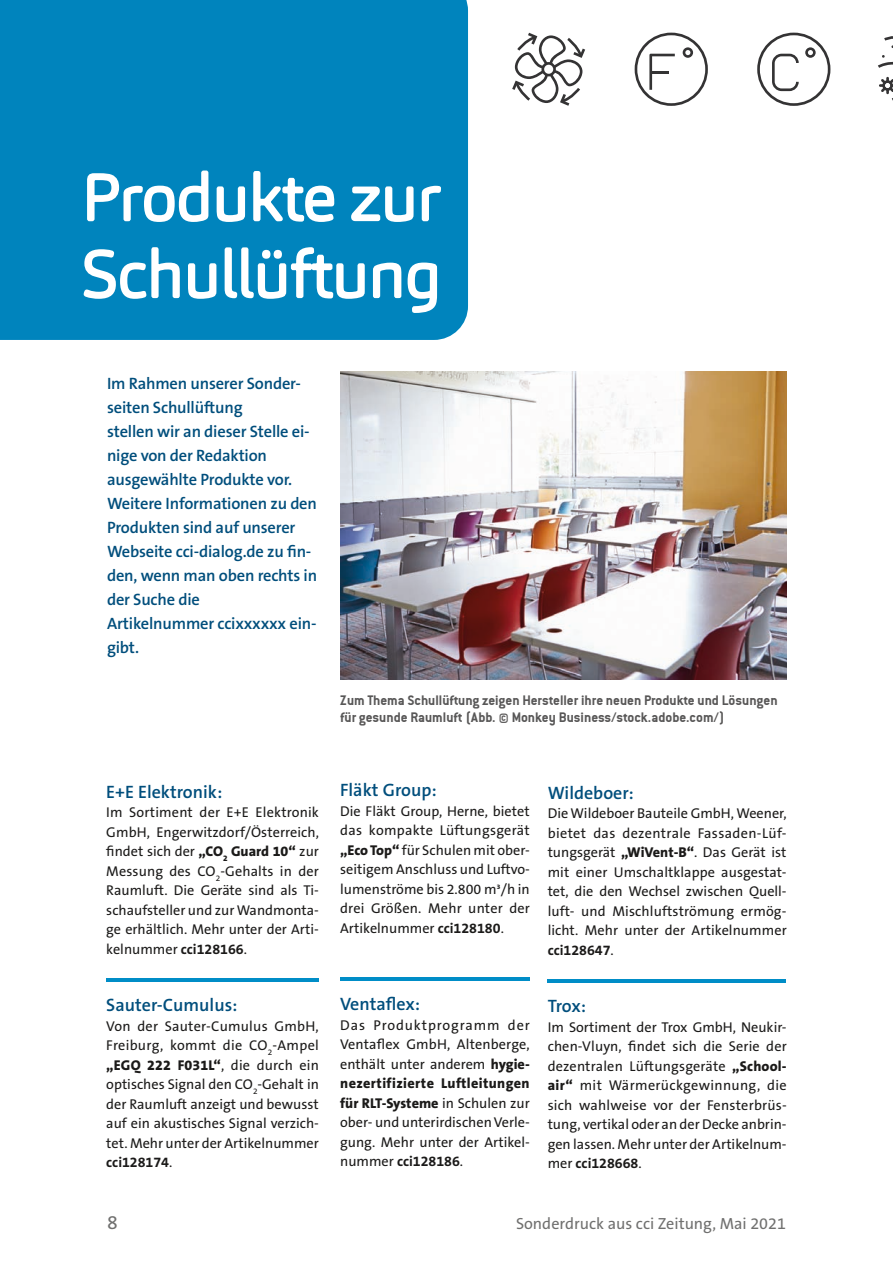
<style>
.page{position:relative;width:893px;height:1263px;background:#fff}
.page>*{position:absolute;margin:0;border:0;box-sizing:border-box;transform-origin:0 0}
.t1{font:19.5px "The Sans B5 Plain";color:#70706f}
.t2{font:600 18px "The Sans B6";color:#004e7c}
.t3{font:600 16.5px/24px "The Sans B6";letter-spacing:-.01em;color:#004e7c}
.t4{font:16.2px "The Sans B5 Plain";color:#70706f}
.t5{font:15px/16.5px "Conduit ITCTT Bold";color:#585757}
.t6{font:14.25px/19.5px "The Sans B5 Plain";color:#1b1a19;text-align:justify}
.t7{font:800 14.25px/19.5px "The Sans B8";letter-spacing:.025em;color:#1b1a19}
.t8{font:700 14.25px "The Sans B7";color:#1b1a19}
.s1{font-family:"The Sans B8";font-weight:800}
.s2{font-family:"The Sans B7";font-weight:700}
.s3{font-family:"The Sans B5 Plain";font-weight:400}
</style>
<div class="page">
<div style="left:0;top:0;width:468px;height:340px;background:#0084bd"></div>
<svg style="left:82px;top:108px;width:356px;height:206px"></svg>
<svg style="left:86px;top:30px;width:356px;height:193px;background:#168ec2"></svg>
<img style="left:340px;top:371px;width:447px;height:308px">
<hr style="left:106px;top:978px;width:213px;height:4px;background:#008dc7">
<hr style="left:340px;top:977px;width:190px;height:3px;background:#008dc7">
<hr style="left:548px;top:979px;width:238px;height:4px;background:#008dc7">
<svg style="left:884px;top:36px;width:9px;height:12px"></svg>
<svg style="left:878px;top:55px;width:15px;height:13px"></svg>
<svg style="left:879px;top:77px;width:14px;height:24px"></svg>
<svg style="left:512px;top:33px;width:73px;height:73px"></svg>
<svg style="left:635px;top:33px;width:73px;height:73px"></svg>
<svg style="left:757px;top:33px;width:73px;height:73px"></svg>
<p class="t3" style="left:107px;top:372px;width:212px">Im Rahmen unserer Sonder&shy;seiten Schullüftung<br>stellen wir an dieser Stelle ei&shy;nige von der Redaktion ausgewählte Produkte vor.<br>Weitere Informationen zu den<br>Produkten sind auf unserer<br>Webseite cci-dialog.de zu fin&shy;den, wenn man oben rechts in der Suche die<br>Artikelnummer ccixxxxxx ein&shy;gibt.</p>
<p class="t5" style="left:340px;top:692px;width:439px">Zum Thema Schullüftung zeigen Hersteller ihre neuen Produkte und Lösungen für gesunde Raumluft (Abb. © Monkey Business/stock.adobe.com/)</p>
<p class="t2" style="left:106px;top:782px;width:117px">E+E Elektronik:</p>
<p class="t6" style="left:106px;top:803px;width:214px">Im Sortiment der E+E Elektronik GmbH, Engerwitzdorf/Österreich, findet sich der <span class="s1">„CO</span><sub>2</sub> <span class="s1">Guard 10“</span> zur Messung des CO<sub>2</sub>-Gehalts in der Raumluft. Die Geräte sind als Ti&shy;schaufsteller und zur Wandmonta&shy;ge erhältlich. Mehr unter der Arti&shy;kelnummer <span class="s2">cci128166</span>.</p>
<p class="t2" style="left:106px;top:996px;width:133px">Sauter-Cumulus:</p>
<p class="t6" style="left:106px;top:1017px;width:214px">Von der Sauter-Cumulus GmbH,<br>Freiburg, kommt die CO<sub>2</sub>-Ampel</p>
<p class="t7" style="left:106px;top:1056px;width:214px">„EGQ 222 F031L“<span class="s3">, die durch ein</span></p>
<p class="t6" style="left:106px;top:1075px;width:214px">optisches Signal den CO<sub>2</sub>-Gehalt in der Raumluft anzeigt und bewusst auf ein akustisches Signal verzich&shy;tet. Mehr unter der Artikelnummer</p>
<p class="t8" style="left:106px;top:1155px;width:68px">cci128174<span class="s3">.</span></p>
<p class="t2" style="left:340px;top:781px;width:98px">Fläkt Group:</p>
<p class="t6" style="left:340px;top:802px;width:191px">Die Fläkt Group, Herne, bietet das kompakte Lüftungsgerät <span class="s1">„Eco Top“</span> für Schulen mit ober&shy;seitigem Anschluss und Luftvo&shy;lumenströme bis 2.800 m³/h in drei Größen. Mehr unter der Artikelnummer <span class="s2">cci128180</span>.</p>
<p class="t2" style="left:340px;top:994px;width:81px">Ventaflex:</p>
<p class="t6" style="left:340px;top:1015px;width:191px">Das Produktprogramm der Ventaflex GmbH, Altenberge, enthält unter anderem <span class="s1">hygie-</span></p>
<p class="t7" style="left:340px;top:1074px;width:191px">nezertifizierte Luftleitungen für RLT-Systeme <span class="s3">in Schulen zur</span></p>
<p class="t6" style="left:340px;top:1113px;width:191px">ober- und unterirdischen Verle&shy;gung. Mehr unter der Artikel-</p>
<p class="t8" style="left:340px;top:1153px;width:124px"><span class="s3">nummer</span> cci128186<span class="s3">.</span></p>
<p class="t2" style="left:548px;top:783px;width:88px">Wildeboer:</p>
<p class="t6" style="left:548px;top:804px;width:241px">Die Wildeboer Bauteile GmbH, Weener, bietet das dezentrale Fassaden-Lüf&shy;tungsgerät <span class="s1">„WiVent-B“</span>. Das Gerät ist mit einer Umschaltklappe ausgestat&shy;tet, die den Wechsel zwischen Quell&shy;luft- und Mischluftströmung ermög&shy;licht. Mehr unter der Artikelnummer</p>
<p class="t8" style="left:548px;top:942px;width:68px">cci128647<span class="s3">.</span></p>
<p class="t2" style="left:548px;top:996px;width:40px">Trox:</p>
<p class="t6" style="left:548px;top:1018px;width:241px">Im Sortiment der Trox GmbH, Neukir&shy;chen-Vluyn, findet sich die Serie der dezentralen Lüftungsgeräte <span class="s1">„School&shy;air“</span> mit Wärmerückgewinnung, die sich wahlweise vor der Fensterbrüs&shy;tung, vertikal oder an der Decke anbrin&shy;gen lassen. Mehr unter der Artikelnum-</p>
<p class="t8" style="left:548px;top:1156px;width:96px"><span class="s3">mer</span> cci128668<span class="s3">.</span></p>
<h1 class="t1" style="left:107px;top:1212px;width:12px">8</h1>
<p class="t4" style="left:516px;top:1215px;width:271px">Sonderdruck aus cci Zeitung, Mai 2021</p>
</div>
